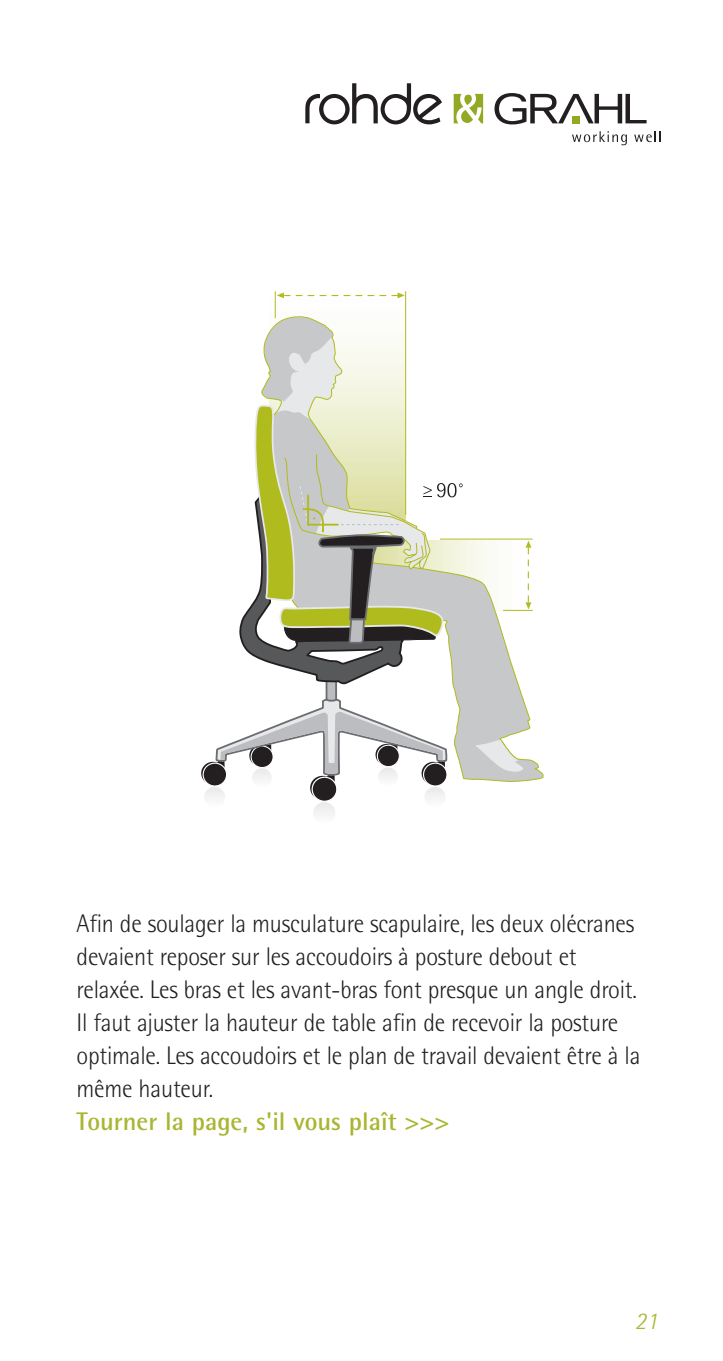
<style>
.page{position:relative;width:723px;height:1361px;background:#fff}
.page>*{position:absolute;margin:0;border:0;box-sizing:border-box;transform-origin:0 0}
.t1{font:300 25.5px/33px "Agfa Rotis Semisans";letter-spacing:-.01em;color:#231f20;scale:.95 1}
.t2{font:700 25.5px "Agfa Rotis Semisans";color:#a9b632}
.t3{font:italic 300 24px "Agfa Rotis Semisans";color:#a9b632}
</style>
<div class="page">
<svg style="left:454px;top:94px;width:29px;height:29px"></svg>
<svg style="left:494px;top:93px;width:152px;height:31px"></svg>
<svg style="left:572px;top:131px;width:55px;height:14px"></svg>
<svg style="left:634px;top:131px;width:27px;height:11px"></svg>
<div style="left:572px;top:116px;width:8px;height:7px;background:#93a924"></div>
<svg style="left:305px;top:83px;width:137px;height:41px"></svg>
<svg style="left:452px;top:539px;width:91px;height:243px"></svg>
<div style="left:311px;top:799px;width:27px;height:27px;border:2px solid #fff;border-radius:50%"></div>
<svg style="left:201px;top:732px;width:247px;height:93px"></svg>
<svg style="left:239px;top:683px;width:166px;height:51px"></svg>
<svg style="left:239px;top:291px;width:224px;height:392px"></svg>
<hr style="left:503px;top:610px;width:30px;height:1px;background:#b0bb1d">
<svg style="left:525px;top:540px;width:6px;height:69px"></svg>
<hr style="left:440px;top:538px;width:93px;height:1px;background:#b0bb1d">
<p class="t1" style="left:77px;top:909px;width:595px">Afin de soulager la musculature scapulaire, les deux olécranes devaient reposer sur les accoudoirs à posture debout et relaxée. Les bras et les avant-bras font presque un angle droit.<br>Il faut ajuster la hauteur de table afin de recevoir la posture optimale. Les accoudoirs et le plan de travail devaient être à la même hauteur.</p>
<p class="t2" style="left:77px;top:1112px;width:375px">Tourner la page, s'il vous plaît &gt;&gt;&gt;</p>
<p class="t3" style="left:635px;top:1313px;width:25px">21</p>
</div>
